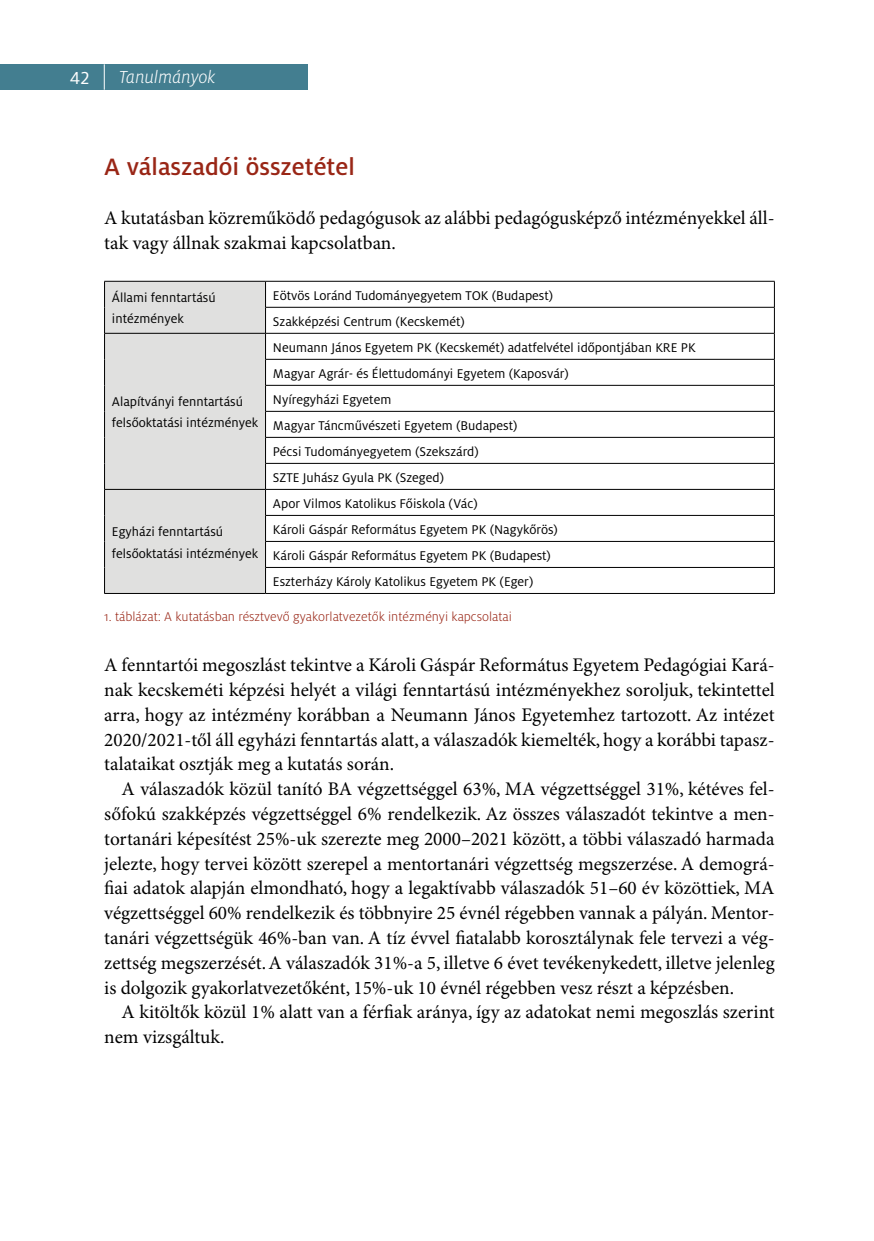
<style>
.page{position:relative;width:874px;height:1241px;background:#fff}
.page>*{position:absolute;margin:0;border:0;box-sizing:border-box;transform-origin:0 0}
.t1{font:500 26.25px "Milo Pro";color:#992616}
.t2{font:19.25px/24.8px "Minion Pro";color:#000}
.t3{font:italic 300 19.25px "Milo Pro";color:#fff}
.t4{font:19.25px "Milo Pro";color:#fff}
.t5{font:14px/26.1px "Milo Pro";color:#000}
.t6{font:300 14px "Milo Pro";color:#992616}
</style>
<div class="page">
<div style="left:0;top:64px;width:308px;height:26px;background:#437e90"></div>
<svg style="left:104px;top:64px;width:1px;height:26px"></svg>
<div style="left:105px;top:282px;width:160px;height:311px;background:#e0e0df"></div>
<hr style="left:104px;top:281px;width:161px;height:1px;background:#000">
<hr style="left:265px;top:281px;width:509px;height:1px;background:#000">
<hr style="left:265px;top:307px;width:509px;height:1px;background:#000">
<hr style="left:104px;top:333px;width:161px;height:1px;background:#000">
<hr style="left:265px;top:333px;width:509px;height:1px;background:#000">
<hr style="left:265px;top:359px;width:509px;height:1px;background:#000">
<hr style="left:265px;top:385px;width:509px;height:1px;background:#000">
<hr style="left:265px;top:411px;width:509px;height:1px;background:#000">
<hr style="left:265px;top:437px;width:509px;height:1px;background:#000">
<hr style="left:265px;top:463px;width:509px;height:1px;background:#000">
<hr style="left:104px;top:489px;width:161px;height:1px;background:#000">
<hr style="left:265px;top:489px;width:509px;height:1px;background:#000">
<hr style="left:265px;top:515px;width:509px;height:1px;background:#000">
<hr style="left:265px;top:541px;width:509px;height:1px;background:#000">
<svg style="left:104px;top:281px;width:1px;height:312px"></svg>
<hr style="left:265px;top:567px;width:509px;height:1px;background:#000">
<svg style="left:265px;top:281px;width:1px;height:312px"></svg>
<svg style="left:773px;top:281px;width:1px;height:312px"></svg>
<hr style="left:104px;top:593px;width:161px;height:1px;background:#000">
<hr style="left:265px;top:593px;width:509px;height:1px;background:#000">
<p class="t4" style="left:70px;top:67px;width:21px">42</p>
<p class="t3" style="left:119px;top:67px;width:98px">Tanulmányok</p>
<h1 class="t1" style="left:104px;top:152px;width:252px">A válaszadói összetétel</h1>
<p class="t2" style="left:104px;top:206px;width:671px">A kutatásban közreműködő pedagógusok az alábbi pedagógusképző intézményekkel áll&shy;tak vagy állnak szakmai kapcsolatban.</p>
<p class="t5" style="left:112px;top:287px;width:105px;line-height:21px">Állami fenntartású intézmények</p>
<p class="t5" style="left:273px;top:282px;width:281px">Eötvös Loránd Tudományegyetem TOK (Budapest)<br>Szakképzési Centrum (Kecskemét)</p>
<p class="t5" style="left:112px;top:391px;width:147px;line-height:21px">Alapítványi fenntartású felsőoktatási intézmények</p>
<p class="t5" style="left:112px;top:521px;width:147px;line-height:21px">Egyházi fenntartású felsőoktatási intézmények</p>
<p class="t5" style="left:273px;top:334px;width:424px">Neumann János Egyetem PK (Kecskemét) adatfelvétel időpontjában KRE PK Magyar Agrár- és Élettudományi Egyetem (Kaposvár)<br>Nyíregyházi Egyetem<br>Magyar Táncművészeti Egyetem (Budapest)<br>Pécsi Tudományegyetem (Szekszárd)<br>SZTE Juhász Gyula PK (Szeged)</p>
<p class="t5" style="left:273px;top:490px;width:286px">Apor Vilmos Katolikus Főiskola (Vác)<br>Károli Gáspár Református Egyetem PK (Nagykőrös)<br>Károli Gáspár Református Egyetem PK (Budapest)<br>Eszterházy Károly Katolikus Egyetem PK (Eger)</p>
<p class="t6" style="left:104px;top:609px;width:409px">1. táblázat: A kutatásban résztvevő gyakorlatvezetők intézményi kapcsolatai</p>
<p class="t2" style="left:104px;top:653px;width:671px;text-align:justify">A fenntartói megoszlást tekintve a Károli Gáspár Református Egyetem Pedagógiai Kará&shy;nak kecskeméti képzési helyét a világi fenntartású intézményekhez soroljuk, tekintettel arra, hogy az intézmény korábban a Neumann János Egyetemhez tartozott. Az intézet 2020/2021-től áll egyházi fenntartás alatt, a válaszadók kiemelték, hogy a korábbi tapasz&shy;talataikat osztják meg a kutatás során.</p>
<p class="t2" style="left:104px;top:777px;width:671px;text-align:justify;text-indent:17px">A válaszadók közül tanító BA végzettséggel 63%, MA végzettséggel 31%, kétéves fel&shy;sőfokú szakképzés végzettséggel 6% rendelkezik. Az összes válaszadót tekintve a men&shy;tortanári képesítést 25%-uk szerezte meg 2000–2021 között, a többi válaszadó harmada jelezte, hogy tervei között szerepel a mentortanári végzettség megszerzése. A demográ&shy;fiai adatok alapján elmondható, hogy a legaktívabb válaszadók 51–60 év közöttiek, MA végzettséggel 60% rendelkezik és többnyire 25 évnél régebben vannak a pályán. Mentor&shy;tanári végzettségük 46%-ban van. A tíz évvel fiatalabb korosztálynak fele tervezi a vég&shy;zettség megszerzését. A válaszadók 31%-a 5, illetve 6 évet tevékenykedett, illetve jelenleg is dolgozik gyakorlatvezetőként, 15%-uk 10 évnél régebben vesz részt a képzésben.</p>
<p class="t2" style="left:104px;top:1000px;width:671px;text-indent:17px">A kitöltők közül 1% alatt van a férfiak aránya, így az adatokat nemi megoszlás szerint nem vizsgáltuk.</p>
</div>
